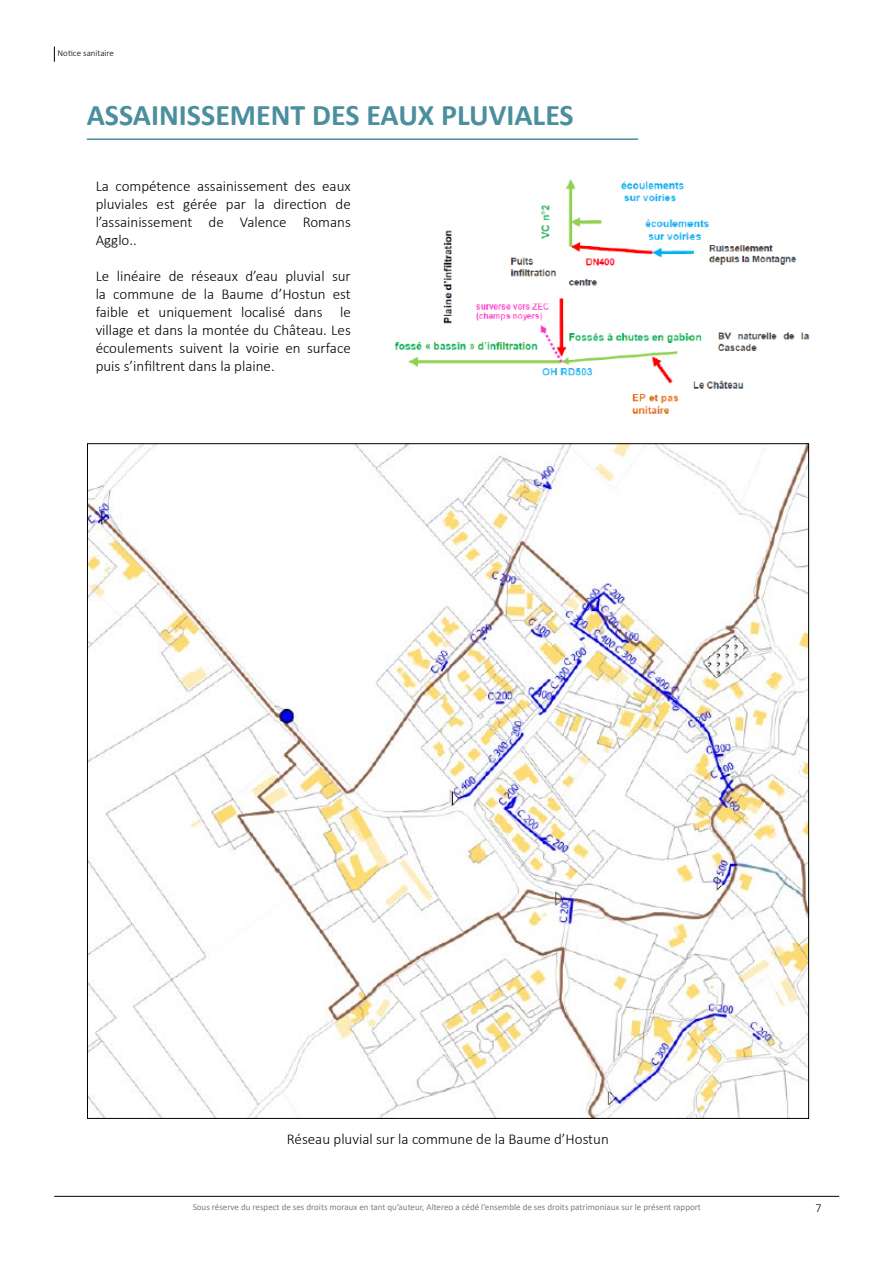
<style>
.page{position:relative;width:893px;height:1263px;background:#fff}
.page>*{position:absolute;margin:0;border:0;box-sizing:border-box;transform-origin:0 0}
.t1{font:700 30px "Calibri";color:#4b8f9f}
.t2{font:300 15px/18px "Calibri";color:#000;text-align:justify}
.t3{font:9px "Calibri";color:#7d7e80}
.t4{font:300 9px "Calibri";color:#000}
</style>
<div class="page">
<svg style="left:54px;top:47px;width:1px;height:15px"></svg>
<hr style="left:54px;top:1196px;width:785px;height:1px;background:#000">
<hr style="left:87px;top:138px;width:551px;height:2px;background:#4b8f9f">
<img style="left:89px;top:445px;width:718px;height:672px">
<img style="left:394px;top:179px;width:416px;height:235px">
<p class="t4" style="left:58px;top:48px;width:58px">Notice sanitaire</p>
<h1 class="t1" style="left:87px;top:94px;width:488px">ASSAINISSEMENT DES EAUX PLUVIALES</h1>
<p class="t2" style="left:96px;top:177px;width:257px">La compétence assainissement des eaux pluviales est gérée par la direction de l’assainissement de Valence Romans Agglo..</p>
<p class="t2" style="left:96px;top:267px;width:257px">Le linéaire de réseaux d’eau pluvial sur la commune de la Baume d’Hostun est faible et uniquement localisé dans le village et dans la montée du Château. Les écoulements suivent la voirie en surface puis s’infiltrent dans la plaine.</p>
<p class="t2" style="left:287px;top:1130px;width:323px">Réseau pluvial sur la commune de la Baume d’Hostun</p>
<p class="t3" style="left:193px;top:1201px;width:510px">Sous réserve du respect de ses droits moraux en tant qu’auteur, Altereo a cédé l’ensemble de ses droits patrimoniaux sur le présent rapport</p>
</div>
